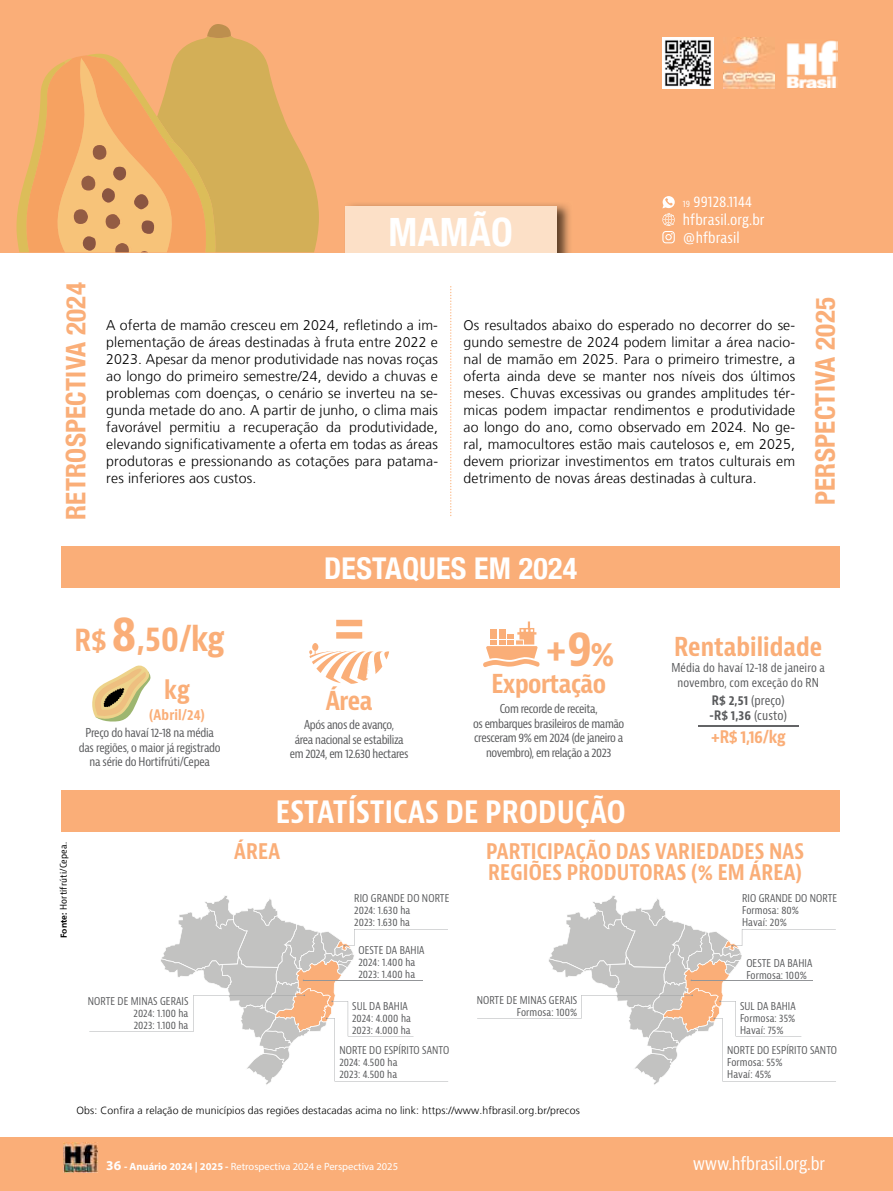
<style>
.page{position:relative;width:893px;height:1191px;background:#fff}
.page>*{position:absolute;margin:0;border:0;box-sizing:border-box;transform-origin:0 0}
.t1{font:700 condensed 39px "Helvetica Neue";letter-spacing:.01em;color:#fff}
.t2{font:700 condensed 39px "Bernina Sans";color:#faae78}
.t3{font:700 condensed 33.9px "Bernina Sans";color:#faae78}
.t4{font:700 condensed 30px "Bernina Sans";letter-spacing:.01em;color:#fff}
.t5{font:700 condensed 30px "Helvetica Neue";letter-spacing:.01em;color:#fff}
.t6{font:700 condensed 27px "Helvetica Neue";letter-spacing:.01em;color:#faae78}
.t7{font:700 condensed 25.35px "Bernina Sans";letter-spacing:-.015em;color:#faae78}
.t8{font:700 condensed 21px/21px "Bernina Sans";letter-spacing:.01em;color:#faae78}
.t9{font:condensed 18px "Bernina Sans";letter-spacing:-.01em;color:#fff}
.t10{font:700 condensed 16.95px "Bernina Sans";color:#faae78}
.t11{font:condensed 15px/18px "Bernina Sans";letter-spacing:.01em;color:#fff}
.t12{font:300 14.1px/17px "Frutiger LT";letter-spacing:.01em;color:#000;text-align:justify}
.t13{font:700 condensed 14.1px "Bernina Sans";letter-spacing:.01em;color:#faae78}
.t14{font:condensed 12.75px/15.3px "Bernina Sans";letter-spacing:.005em;color:#58595b}
.t15{font:condensed 12px/14.4px "Bernina Sans";letter-spacing:-.03em;color:#58595b;text-align:center}
.t16{font:condensed 12px/14.4px "Bernina Sans";letter-spacing:.01em;color:#58595b;text-align:center}
.t17{font:condensed 10.5px/12px "Bernina Sans";letter-spacing:.01em;color:#58595b}
.t18{font:300 10.5px "Frutiger LT";letter-spacing:.01em;color:#000}
.t19{font:10.5px "Myriad Pro";color:#fff}
.t20{font:condensed 9px "Bernina Sans";letter-spacing:.01em;color:#000}
.s1{font-size:9px}
.s2{font-size:29.7px}
.s3{font-size:48.3px}
.s4{font-size:33px}
.s5{font-weight:700}
.s6{font-family:"Frutiger";font-weight:700;font-stretch:normal}
.s7{font-weight:700;font-size:13.5px}
</style>
<div class="page">
<div style="left:0;top:0;width:892px;height:252px;background:#faae78"></div>
<svg style="left:16px;top:24px;width:303px;height:228px"></svg>
<img style="left:350px;top:204px;width:220px;height:48px">
<div style="left:345px;top:206px;width:211px;height:46px;background:#fce0c7"></div>
<div style="left:0;top:1137px;width:893px;height:54px;background:#faae78"></div>
<img style="left:663px;top:38px;width:51px;height:51px">
<img style="left:786px;top:40px;width:52px;height:47px">
<img style="left:723px;top:38px;width:52px;height:51px">
<div style="left:62px;top:546px;width:778px;height:41px;background:#faae78"></div>
<div style="left:62px;top:790px;width:778px;height:41px;background:#faae78"></div>
<svg style="left:89px;top:896px;width:359px;height:189px"></svg>
<svg style="left:477px;top:896px;width:359px;height:189px"></svg>
<svg style="left:309px;top:620px;width:80px;height:64px"></svg>
<svg style="left:662px;top:196px;width:13px;height:47px"></svg>
<hr style="left:892px;top:0;width:1px;height:91px;background:#faae78">
<hr style="left:698px;top:725px;width:101px;height:1px;background:#636466">
<svg style="left:92px;top:665px;width:59px;height:57px"></svg>
<svg style="left:483px;top:621px;width:57px;height:46px"></svg>
<svg style="left:450px;top:286px;width:1px;height:230px"></svg>
<img style="left:64px;top:1142px;width:34px;height:30px">
<h3 class="t6" style="left:60px;top:520px;width:239px;rotate:-90deg">RETROSPECTIVA 2024</h3>
<h1 class="t1" style="left:389px;top:209px;width:126px">MAMÃO</h1>
<p class="t11" style="left:683px;top:193px;width:83px"><span class="s1">19</span> 99128.1144 hfbrasil.org.br @hfbrasil</p>
<p class="t12" style="left:106px;top:317px;width:333px">A oferta de mamão cresceu em 2024, refletindo a im&shy;plementação de áreas destinadas à fruta entre 2022 e 2023. Apesar da menor produtividade nas novas roças ao longo do primeiro semestre/24, devido a chuvas e problemas com doenças, o cenário se inverteu na se&shy;gunda metade do ano. A partir de junho, o clima mais favorável permitiu a recuperação da produtividade, elevando significativamente a oferta em todas as áreas produtoras e pressionando as cotações para patama&shy;res inferiores aos custos.</p>
<p class="t12" style="left:463px;top:317px;width:333px">Os resultados abaixo do esperado no decorrer do se&shy;gundo semestre de 2024 podem limitar a área nacio&shy;nal de mamão em 2025. Para o primeiro trimestre, a oferta ainda deve se manter nos níveis dos últimos meses. Chuvas excessivas ou grandes amplitudes tér&shy;micas podem impactar rendimentos e produtividade ao longo do ano, como observado em 2024. No ge&shy;ral, mamocultores estão mais cautelosos e, em 2025, devem priorizar investimentos em tratos culturais em detrimento de novas áreas destinadas à cultura.</p>
<h3 class="t6" style="left:809px;top:505px;width:209px;rotate:-90deg">PERSPECTIVA 2025</h3>
<h3 class="t5" style="left:324px;top:550px;width:255px">DESTAQUES EM 2024</h3>
<h2 class="t3" style="left:75px;top:618px;width:152px"><span class="s2">R$</span> <span class="s3">8</span>,50/kg</h2>
<h1 class="t2" style="left:545px;top:624px;width:70px">+<span class="s3">9</span><span class="s4">%</span></h1>
<h3 class="t7" style="left:491px;top:668px;width:116px">Exportação</h3>
<h3 class="t7" style="left:164px;top:674px;width:27px">kg</h3>
<p class="t13" style="left:149px;top:706px;width:57px">(Abril/24)</p>
<p class="t15" style="left:473px;top:702px;width:153px">Com recorde de receita,<br>os embarques brasileiros de mamão cresceram 9% em 2024 (de janeiro a novembro), em relação a 2023</p>
<h3 class="t7" style="left:326px;top:685px;width:48px">Área</h3>
<p class="t15" style="left:290px;top:718px;width:120px">Após anos de avanço,<br>área nacional se estabiliza em 2024, em 12.630 hectares</p>
<p class="t15" style="left:79px;top:726px;width:144px">Preço do havaí 12-18 na média das regiões, o maior já registrado na série do Hortifrúti/Cepea</p>
<h3 class="t4" style="left:276px;top:793px;width:352px">ESTATÍSTICAS DE PRODUÇÃO</h3>
<h3 class="t7" style="left:674px;top:631px;width:149px">Rentabilidade</h3>
<p class="t16" style="left:671px;top:661px;width:155px">Média do havaí 12-18 de janeiro a novembro, com exceção do RN</p>
<p class="t14" style="left:709px;top:692px;width:79px"><span class="s5">R$ 2,51</span> (preço) <span class="s5">-R$ 1,36</span> (custo)</p>
<p class="t10" style="left:711px;top:726px;width:76px">+R$ 1,16/kg</p>
<p class="t20" style="left:58px;top:938px;width:97px;rotate:-90deg"><span class="s6">Fonte:</span> Hortifrúti/Cepea.</p>
<p class="t17" style="left:134px;top:995px;width:56px;text-align:justify;text-indent:-46px">NORTE DE MINAS GERAIS 2024: 1.100 ha 2023: 1.100 ha</p>
<h3 class="t8" style="left:234px;top:841px;width:47px">ÁREA</h3>
<p class="t17" style="left:354px;top:892px;width:97px">RIO GRANDE DO NORTE<br>2024: 1.630 ha<br>2023: 1.630 ha</p>
<p class="t17" style="left:358px;top:944px;width:68px">OESTE DA BAHIA<br>2024: 1.400 ha<br>2023: 1.400 ha</p>
<p class="t17" style="left:352px;top:1000px;width:60px">SUL DA BAHIA<br>2024: 4.000 ha<br>2023: 4.000 ha</p>
<p class="t17" style="left:339px;top:1044px;width:111px">NORTE DO ESPÍRITO SANTO<br>2024: 4.500 ha<br>2023: 4.500 ha</p>
<h3 class="t8" style="left:486px;top:841px;width:319px">PARTICIPAÇÃO DAS VARIEDADES NAS<br>REGIÕES PRODUTORAS (% EM ÁREA)</h3>
<p class="t17" style="left:477px;top:994px;width:102px;text-align:right">NORTE DE MINAS GERAIS<br>Formosa: 100%</p>
<p class="t17" style="left:742px;top:892px;width:97px">RIO GRANDE DO NORTE<br>Formosa: 80%<br>Havaí: 20%</p>
<p class="t17" style="left:746px;top:957px;width:68px">OESTE DA BAHIA<br>Formosa: 100%</p>
<p class="t17" style="left:740px;top:1000px;width:57px;text-align:justify">SUL DA BAHIA Formosa: 35% Havaí: 75%</p>
<p class="t17" style="left:727px;top:1044px;width:111px">NORTE DO ESPÍRITO SANTO<br>Formosa: 55%<br>Havaí: 45%</p>
<p class="t18" style="left:77px;top:1104px;width:505px">Obs: Confira a relação de municípios das regiões destacadas acima no link: https://www.hfbrasil.org.br/precos</p>
<p class="t19" style="left:106px;top:1160px;width:293px"><span class="s7">36</span> <span class="s5">- Anuário 2024 | 2025 -</span> Retrospectiva 2024 e Perspectiva 2025</p>
<p class="t9" style="left:693px;top:1152px;width:134px">www.hfbrasil.org.br</p>
</div>
